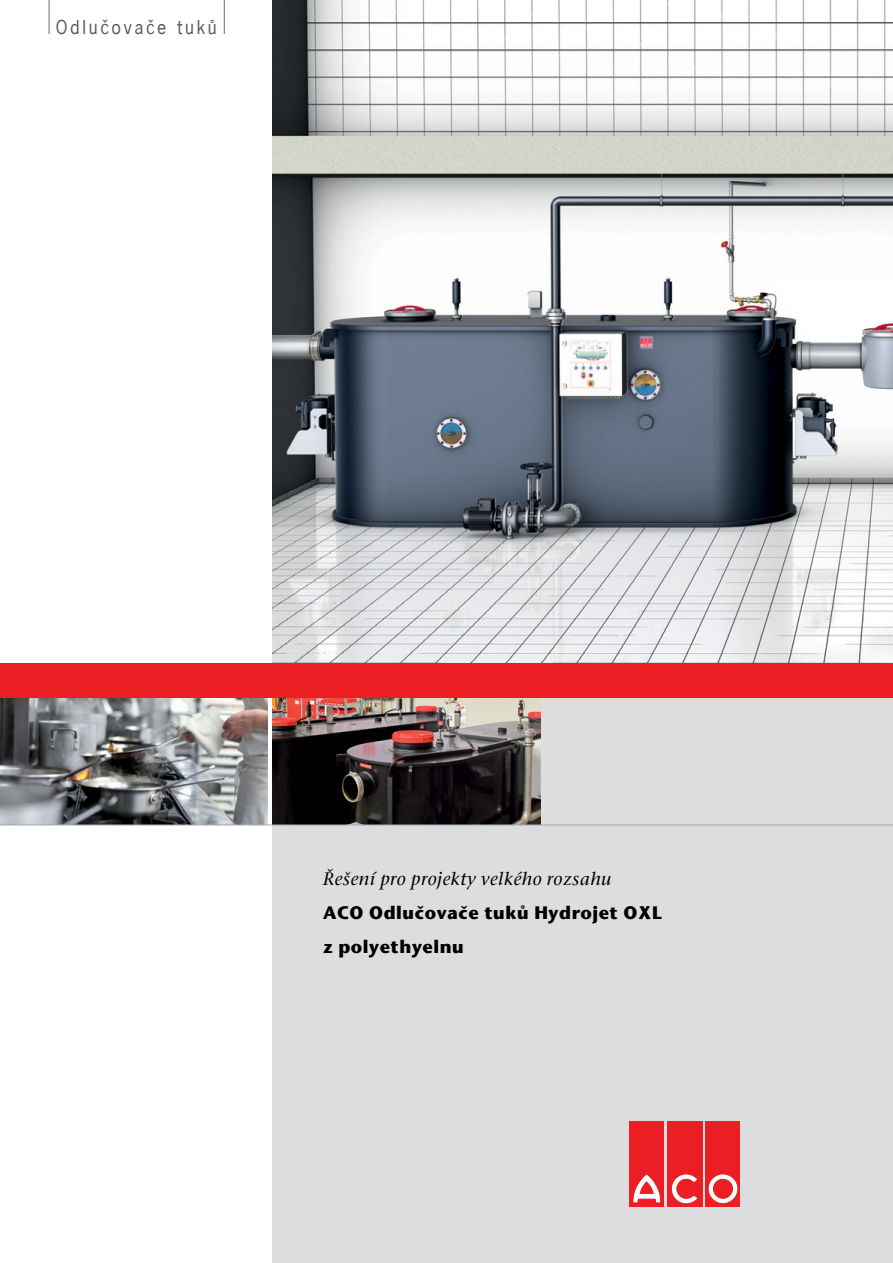
<style>
.page{position:relative;width:893px;height:1263px;background:#fff}
.page>*{position:absolute;margin:0;border:0;box-sizing:border-box;transform-origin:0 0}
.t1{font:700 18px/34px "Stone Sans";letter-spacing:.03em;color:#000}
.t2{font:italic 18px "Stone Serif";letter-spacing:.03em;color:#000}
.t3{font:18px "News Gothic";letter-spacing:.15em;color:#58595b}
</style>
<div class="page">
<img style="left:272px;top:0;width:621px;height:663px">
<div style="left:272px;top:664px;width:621px;height:599px;background:#dcddde"></div>
<div style="left:629px;top:1122px;width:35px;height:85px;background:#ed1d24"></div>
<svg style="left:633px;top:1174px;width:28px;height:29px"></svg>
<div style="left:667px;top:1122px;width:35px;height:85px;background:#ed1d24"></div>
<svg style="left:671px;top:1174px;width:26px;height:30px"></svg>
<div style="left:705px;top:1122px;width:35px;height:85px;background:#ed1d24"></div>
<svg style="left:708px;top:1174px;width:30px;height:30px"></svg>
<div style="left:708px;top:1174px;width:30px;height:30px;border:1px solid #ed1d24;border-radius:50%"></div>
<div style="left:713px;top:1179px;width:19px;height:19px;background:#ed1d24;border-radius:50%"></div>
<div style="left:713px;top:1179px;width:20px;height:19px;border:1px solid #ed1d24;border-radius:50%"></div>
<img style="left:0;top:697px;width:268px;height:128px">
<img style="left:272px;top:697px;width:268px;height:128px">
<div style="left:0;top:663px;width:893px;height:34px;background:#ed1d24"></div>
<hr style="left:0;top:825px;width:893px;height:1px;background:#a7a9ac">
<hr style="left:49px;top:0;width:1px;height:34px;background:#6d6e71">
<hr style="left:224px;top:0;width:1px;height:34px;background:#6d6e71">
<p class="t3" style="left:56px;top:16px;width:162px">Odlučovače tuků</p>
<p class="t2" style="left:323px;top:868px;width:290px">Řešení pro projekty velkého rozsahu</p>
<p class="t1" style="left:323px;top:895px;width:340px">ACO Odlučovače tuků Hydrojet OXL z polyethyelnu</p>
</div>
